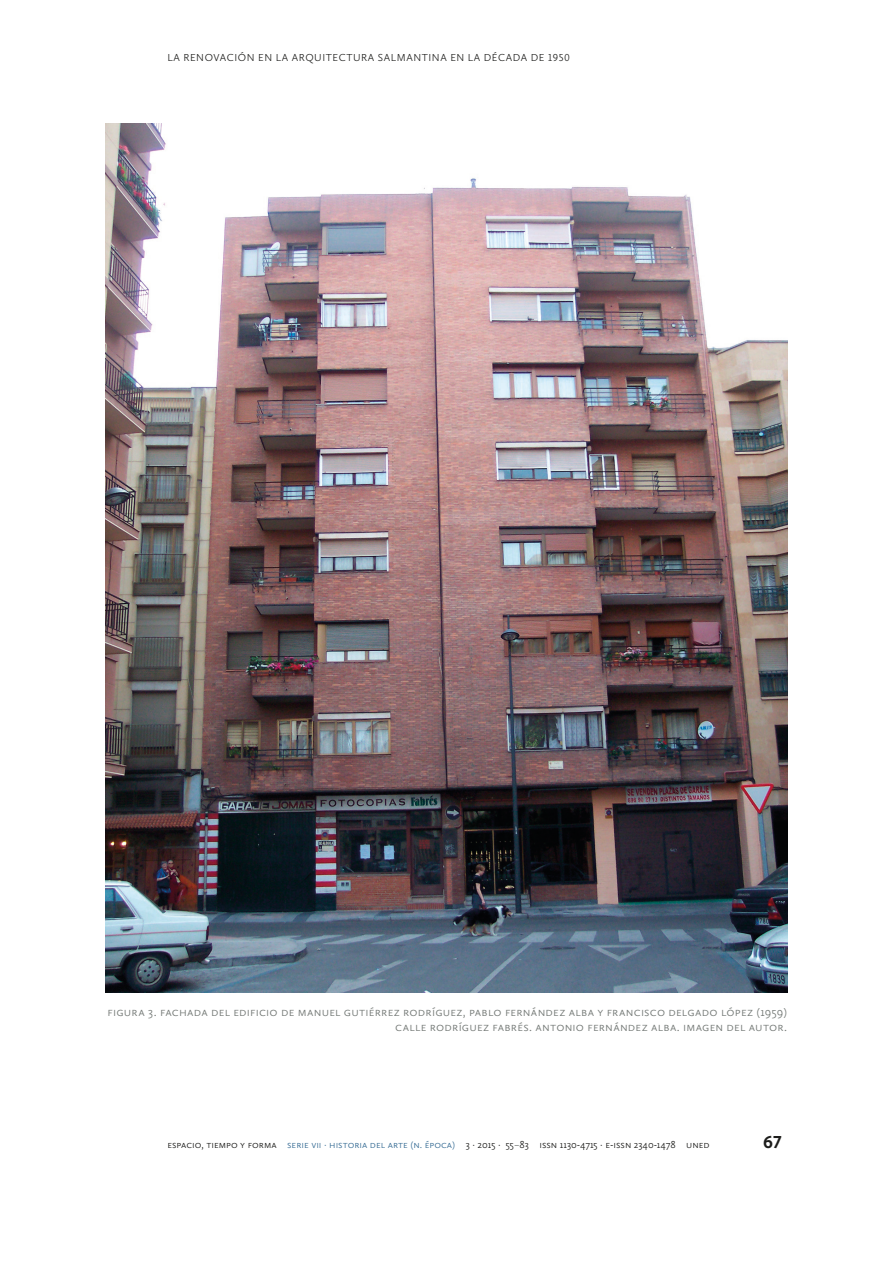
<style>
.page{position:relative;width:893px;height:1263px;background:#fff}
.page>*{position:absolute;margin:0;border:0;box-sizing:border-box;transform-origin:0 0}
.t1{font:700 18px "Calluna Sans";color:#1d1d1b}
.t2{font:300 12.75px/14.2px "Calluna Sans";letter-spacing:.02em;color:#747976}
.t3{font:300 10.5px "Calluna Sans";color:#1d1d1b}
.t4{font:300 10.5px "Calluna Sans";color:#386d95}
.s1{color:#386d95}
.s2{font-weight:400;color:#747976}
</style>
<div class="page">
<img style="left:106px;top:123px;width:681px;height:869px">
<p class="t3" style="left:167px;top:52px;width:24px">La renovación</p>
<p class="t3" style="left:258px;top:52px;width:64px">en la arquitectura</p>
<p class="t3" style="left:378px;top:52px;width:37px">salmantina</p>
<p class="t3" style="left:450px;top:52px;width:56px">en la década</p>
<p class="t3" style="left:531px;top:52px;width:41px">de 1950</p>
<p class="t2" style="left:108px;top:1005px;width:24px">Figura</p>
<p class="t2" style="left:148px;top:1005px;width:47px">3. Fachada</p>
<p class="t2" style="left:211px;top:1005px;width:29px">de l edificio</p>
<p class="t2" style="left:281px;top:1005px;width:70px">de Manuel Guti</p>
<p class="t2" style="left:369px;top:1005px;width:272px">érrez Rodríguez, Pablo Fernández Alba y Francisco</p>
<p class="t2" style="left:668px;top:1005px;width:35px">Delgado</p>
<p class="t2" style="left:395px;top:1005px;width:393px;text-indent:326px">López (1959)<br>Calle Rodríguez Fabrés. Antonio Fernández Alba. Imagen del autor</p>
<p class="t2" style="left:784px;top:1019px;width:4px">.</p>
<p class="t3" style="left:167px;top:1138px;width:130px">ESPACIO, TIEMPO Y FORMA <span class="s1">Serie</span></p>
<p class="t4" style="left:311px;top:1138px;width:30px">VII · historia</p>
<p class="t4" style="left:370px;top:1138px;width:24px">de l arte</p>
<p class="t4" style="left:410px;top:1138px;width:26px">(n. época</p>
<p class="t3" style="left:452px;top:1138px;width:259px"><span class="s1">)</span> 3 · 2015 · 55<span class="s2">–</span>83 ISSN 1130-4715 · e-iss n 2340-1478 UN ED</p>
<h1 class="t1" style="left:763px;top:1131px;width:20px">67</h1>
</div>
